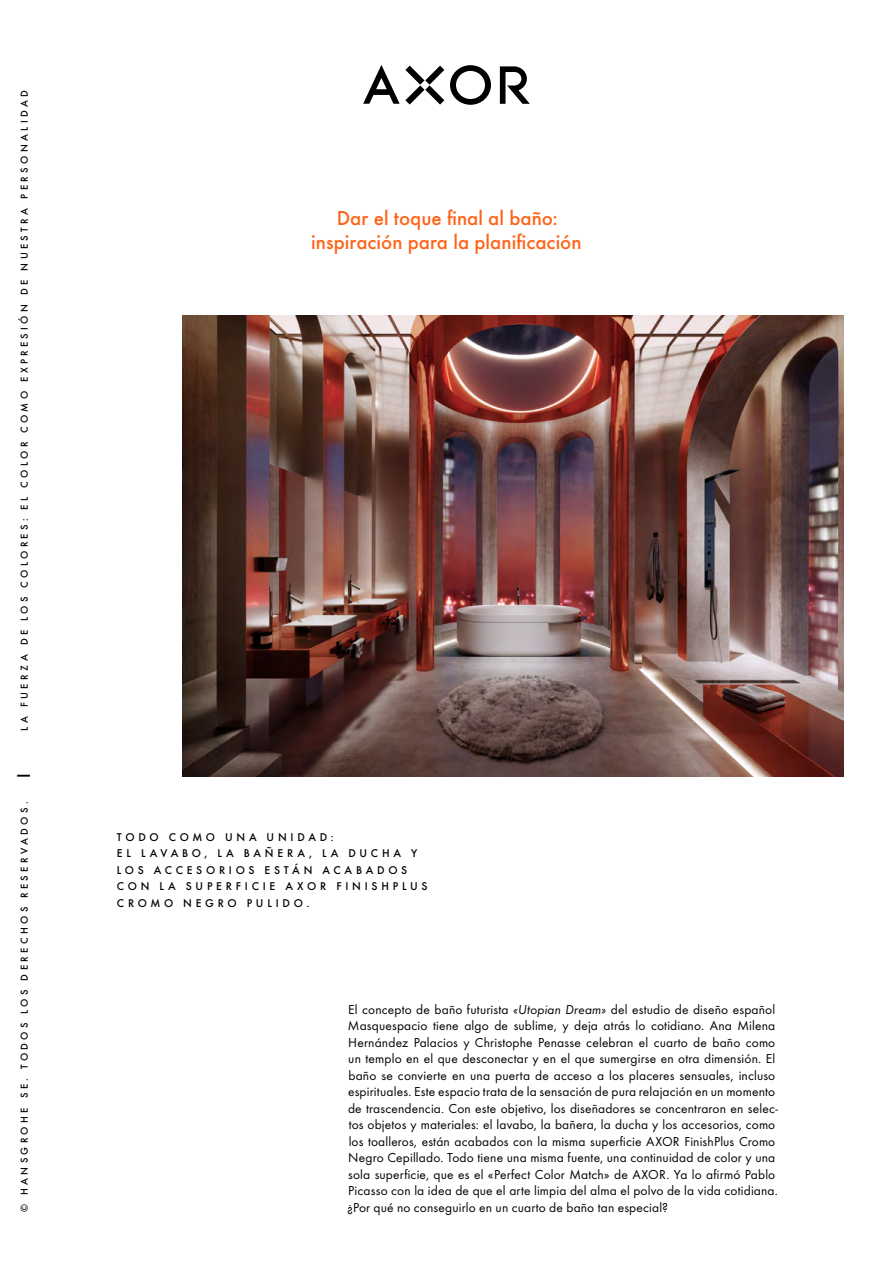
<style>
.page{position:relative;width:893px;height:1263px;background:#fff}
.page>*{position:absolute;margin:0;border:0;box-sizing:border-box;transform-origin:0 0}
.t1{font:30px "Clanfor LBBW";color:#000}
.t2{font:500 21px/24px "Futura TOT";letter-spacing:.005em;color:#ff6418;text-align:center}
.t3{font:13.5px/16.5px "Futura TOT Boo";letter-spacing:.01em;color:#000}
.t4{font:500 11.7px/16.5px "Futura TOT";letter-spacing:.32em;color:#000}
.t5{font:500 10.5px "Futura TOT";letter-spacing:.325em;color:#000}
.s1{font-family:"Futura TOT Boo Obl"}
</style>
<div class="page">
<svg style="left:450px;top:65px;width:41px;height:40px"></svg>
<svg style="left:500px;top:66px;width:30px;height:38px"></svg>
<svg style="left:363px;top:65px;width:81px;height:40px"></svg>
<img style="left:183px;top:315px;width:660px;height:462px">
<p class="t5" style="left:18px;top:730px;width:642px;rotate:-90deg">LA FUERZA DE LOS COLORES: EL COLOR COMO EXPRESIÓN DE NUESTRA PERSONALIDAD</p>
<h1 class="t1" style="left:15px;top:757px;width:19px">−</h1>
<p class="t5" style="left:18px;top:1212px;width:412px;rotate:-90deg">© HANSGROHE SE. TODOS LOS DERECHOS RESERVADOS.</p>
<h2 class="t2" style="left:311px;top:206px;width:272px">Dar el toque final al baño: inspiración para la planificación</h2>
<p class="t4" style="left:117px;top:829px;width:312px">TODO COMO UNA UNIDAD:<br>EL LAVABO, LA BAÑERA, LA DUCHA Y<br>LOS ACCESORIOS ESTÁN ACABADOS<br>CON LA SUPERFICIE AXOR FINISHPLUS<br>CROMO NEGRO PULIDO.</p>
<p class="t3" style="left:347px;top:1001px;width:432px">El concepto de baño futurista <span class="s1">«Utopian Dream»</span> del estudio de diseño español Masquespacio tiene algo de sublime, y deja atrás lo cotidiano. Ana Milena Hernández Palacios y Christophe Penasse celebran el cuarto de baño como un templo en el que desconectar y en el que sumergirse en otra dimensión. El baño se convierte en una puerta de acceso a los placeres sensuales, incluso espirituales. Este espacio trata de la sensación de pura relajación en un momento de trascendencia. Con este objetivo, los diseñadores se concentraron en selec&shy;tos objetos y materiales: el lavabo, la bañera, la ducha y los accesorios, como los toalleros, están acabados con la misma superficie AXOR FinishPlus Cromo Negro Cepillado. Todo tiene una misma fuente, una continuidad de color y una sola superficie, que es el «Perfect Color Match» de AXOR. Ya lo afirmó Pablo Picasso con la idea de que el arte limpia del alma el polvo de la vida cotidiana. ¿Por qué no conseguirlo en un cuarto de baño tan especial?</p>
</div>
